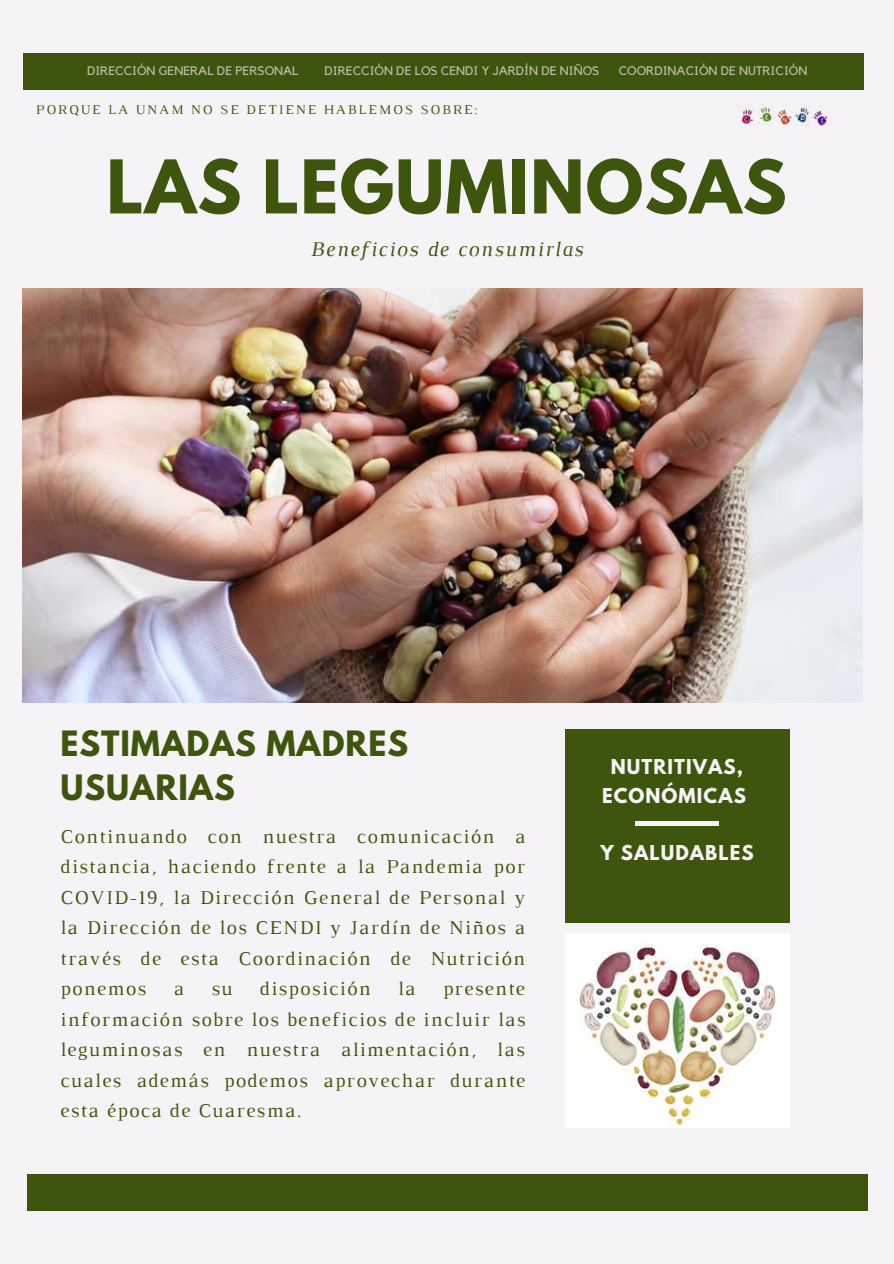
<style>
.page{position:relative;width:894px;height:1264px;background:#fff}
.page>*{position:absolute;margin:0;border:0;box-sizing:border-box;transform-origin:0 0}
.t1{font:700 65.55px "League Spartan";letter-spacing:.02em;color:#3d550c}
.t2{font:700 30.9px/43.2px "League Spartan";letter-spacing:.03em;color:#3d550c}
.t3{font:italic 21.15px "Luthier";letter-spacing:.07em;color:#3d550c}
.t4{font:19.95px/30.5px "Luthier";letter-spacing:.07em;color:#3d550c;text-align:justify}
.t5{font:700 18.15px/28.8px "League Spartan";letter-spacing:.06em;color:#f5f3f5;text-align:center}
.t6{font:13.65px "Luthier";letter-spacing:.14em;color:#3d550c}
.t7{font:12.45px "Kollektif";color:#f5f3f5}
</style>
<div class="page">
<div style="left:0;top:0;width:893px;height:1263px;background:#f5f3f5"></div>
<div style="left:27px;top:1174px;width:840px;height:36px;background:#3d550c"></div>
<div style="left:23px;top:53px;width:840px;height:36px;background:#3d550c"></div>
<div style="left:565px;top:729px;width:224px;height:194px;background:#3d550c"></div>
<img style="left:565px;top:933px;width:224px;height:194px">
<div style="left:635px;top:821px;width:83px;height:5px;background:#f5f3f5"></div>
<img style="left:23px;top:289px;width:839px;height:413px">
<img style="left:741px;top:105px;width:91px;height:21px">
<p class="t7" style="left:87px;top:65px;width:213px">DIRECCIÓN GENERAL DE PERSONAL</p>
<p class="t7" style="left:324px;top:65px;width:276px">DIRECCIÓN DE LOS CENDI Y JARDÍN DE NIÑOS</p>
<p class="t7" style="left:618px;top:65px;width:190px">COORDINACIÓN DE NUTRICIÓN</p>
<p class="t6" style="left:36px;top:105px;width:443px">PORQUE LA UNAM NO SE DETIENE HABLEMOS SOBRE:</p>
<h1 class="t1" style="left:106px;top:154px;width:681px">LAS LEGUMINOSAS</h1>
<p class="t3" style="left:310px;top:241px;width:274px">Beneficios de consumirlas</p>
<h2 class="t2" style="left:61px;top:726px;width:349px">ESTIMADAS MADRES<br>USUARIAS</h2>
<p class="t4" style="left:61px;top:822px;width:466px">Continuando con nuestra comunicación a distancia, haciendo frente a la Pandemia por COVID-19, la Dirección General de Personal y la Dirección de los CENDI y Jardín de Niños a través de esta Coordinación de Nutrición ponemos</p>
<p class="t4" style="left:174px;top:974px;width:12px">a</p>
<p class="t4" style="left:211px;top:974px;width:23px">su</p>
<p class="t4" style="left:260px;top:974px;width:112px">disposición</p>
<p class="t4" style="left:398px;top:974px;width:19px">la</p>
<p class="t4" style="left:61px;top:974px;width:466px;text-indent:382px">presente información sobre los beneficios de incluir las leguminosas en nuestra alimentación, las cuales además podemos aprovechar durante esta época de Cuaresma.</p>
<p class="t5" style="left:602px;top:754px;width:145px">NUTRITIVAS,<br>ECONÓMICAS</p>
<p class="t5" style="left:600px;top:841px;width:155px">Y SALUDABLES</p>
</div>
